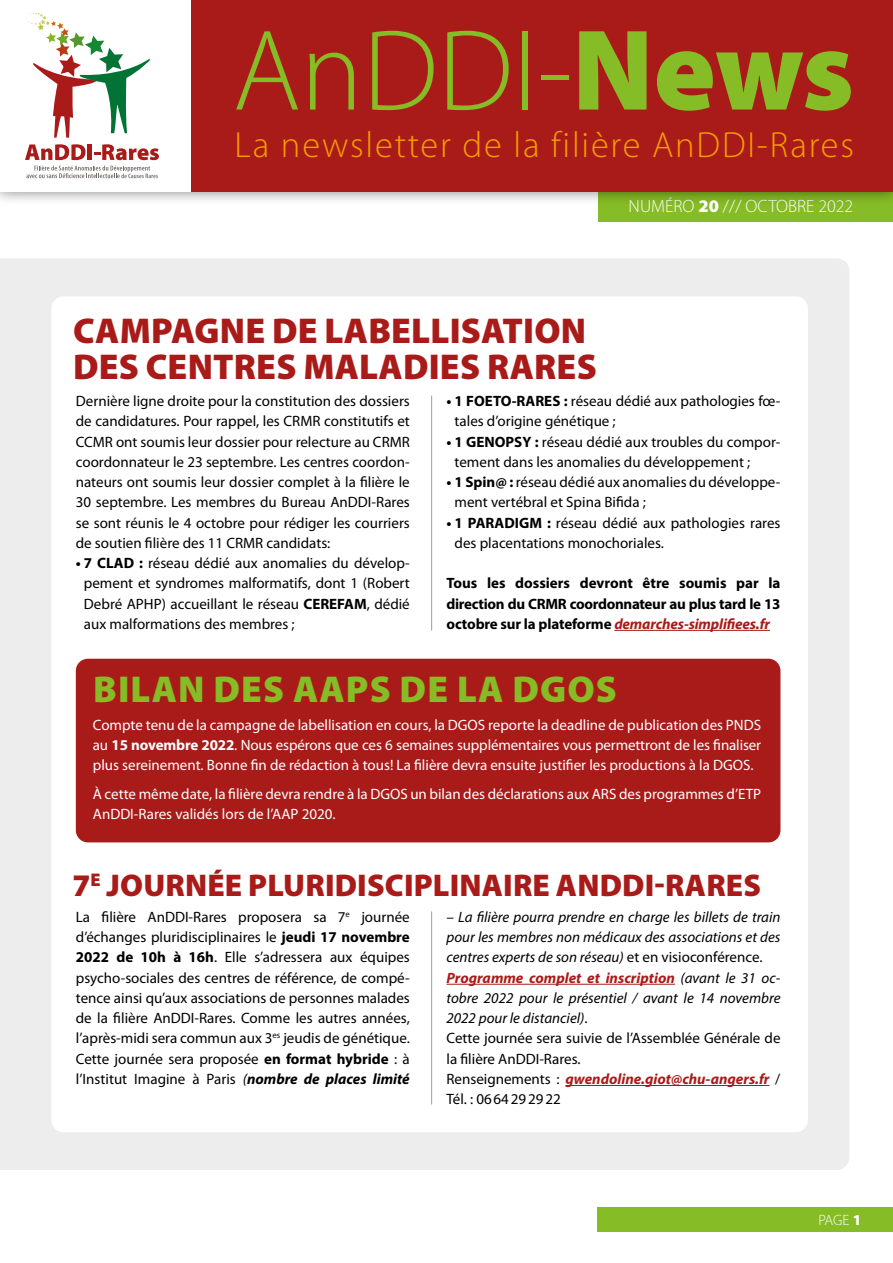
<style>
.page{position:relative;width:893px;height:1263px;background:#fff}
.page>*{position:absolute;margin:0;border:0;box-sizing:border-box;transform-origin:0 0}
.t1{font:300 115.95px "Myriad Pro";color:#86bc25}
.t2{font:900 37.5px "Myriad Pro";letter-spacing:.03em;color:#86bc25}
.t3{font:300 36.45px "Myriad Pro";letter-spacing:.05em;color:#f59c00}
.t4{font:900 36px/36px "Myriad Pro";letter-spacing:.005em;color:#a91b18}
.t5{font:900 31.5px "Myriad Pro";letter-spacing:.005em;color:#a91b18}
.t6{font:300 17.85px "Myriad Pro";color:#fff}
.t7{font:15px/20.2px "Myriad Pro";color:#000}
.t8{font:15px/20.2px "Myriad Pro";color:#fff;text-align:justify}
.t9{font:italic 15px/20.2px "Myriad Pro";color:#000}
.t10{font:700 15px/20.2px "Myriad Pro";letter-spacing:-.02em;color:#000;text-align:justify}
.t11{font:300 15px "Myriad Pro";color:#fff}
.s1{font-weight:900}
.s2{font-weight:700}
.s3{font-style:italic;color:#a91b18}
.s4{font-style:italic}
.s5{font-weight:700;font-style:italic}
.s6{font-style:normal}
.s7{font-weight:700;color:#a91b18}
</style>
<div class="page">
<div style="left:0;top:258px;width:849px;height:912px;background:#eeeded"></div>
<div style="left:597px;top:1208px;width:295px;height:24px;background:#86bc25"></div>
<div style="left:598px;top:187px;width:295px;height:35px;background:#86bc25"></div>
<div style="left:0;top:0;width:893px;height:206px;background:#000;opacity:.5"></div>
<div style="left:0;top:0;width:893px;height:191px;background:#fff"></div>
<div style="left:191px;top:0;width:702px;height:191px;background:#a91b18"></div>
<svg style="left:26px;top:166px;width:132px;height:12px"></svg>
<svg style="left:25px;top:144px;width:61px;height:16px"></svg>
<hr style="left:88px;top:144px;width:4px;height:16px;background:#a91b18">
<svg style="left:94px;top:144px;width:65px;height:16px"></svg>
<svg style="left:25px;top:12px;width:125px;height:126px"></svg>
<div style="left:51px;top:296px;width:757px;height:836px;background:#fff;border-radius:12px"></div>
<div style="left:76px;top:659px;width:704px;height:183px;background:#a91b18;border-radius:12px"></div>
<hr style="left:614px;top:630px;width:156px;height:1px;background:#a91b18">
<hr style="left:446px;top:984px;width:229px;height:1px;background:#a91b18">
<hr style="left:566px;top:1085px;width:203px;height:1px;background:#a91b18">
<hr style="left:431px;top:396px;width:1px;height:235px;background:#9d9d9c">
<hr style="left:431px;top:911px;width:1px;height:193px;background:#9d9d9c">
<h1 class="t1" style="left:233px;top:7px;width:623px">AnDDI-<span class="s1">News</span></h1>
<h3 class="t3" style="left:235px;top:125px;width:621px">La newsletter de la filière AnDDI-Rares</h3>
<p class="t6" style="left:629px;top:197px;width:226px">NUMÉRO <span class="s1">20</span> /// OCTOBRE 2022</p>
<h3 class="t4" style="left:73px;top:313px;width:525px">CAMPAGNE DE LABELLISATION<br>DES CENTRES MALADIES RARES</h3>
<p class="t7" style="left:76px;top:391px;width:336px;text-align:justify">Dernière ligne droite pour la constitution des dossiers de candidatures. Pour rappel, les CRMR constitutifs et CCMR ont soumis leur dossier pour relecture au CRMR coordonnateur le 23 septembre. Les centres coordon&shy;nateurs ont soumis leur dossier complet à la filière le 30 septembre. Les membres du Bureau AnDDI-Rares se sont réunis le 4 octobre pour rédiger les courriers de soutien filière des 11 CRMR candidats:</p>
<p class="t7" style="left:84px;top:553px;width:327px;text-align:justify;text-indent:-8px"><span class="s2">• 7 CLAD :</span> réseau dédié aux anomalies du dévelop&shy;pement et syndromes malformatifs, dont 1 (Robert Debré APHP) accueillant le réseau <span class="s2">CEREFAM</span>, dédié aux malformations des membres ;</p>
<p class="t7" style="left:455px;top:391px;width:327px;text-indent:-8px"><span class="s2">• 1 FOETO-RARES :</span> réseau dédié aux pathologies fœ&shy;tales d’origine génétique ;</p>
<p class="t7" style="left:455px;top:432px;width:327px;text-indent:-8px"><span class="s2">• 1 GENOPSY :</span> réseau dédié aux troubles du compor&shy;tement dans les anomalies du développement ;</p>
<p class="t7" style="left:455px;top:472px;width:327px;text-indent:-8px"><span class="s2">• 1 Spin@ :</span> réseau dédié aux anomalies du développe&shy;ment vertébral et Spina Bifida ;</p>
<p class="t7" style="left:455px;top:513px;width:327px;text-indent:-8px"><span class="s2">• 1 PARADIGM :</span> réseau dédié aux pathologies rares des placentations monochoriales.</p>
<p class="t10" style="left:446px;top:573px;width:336px">Tous les dossiers devront être soumis par la direction du CRMR coordonnateur au plus tard le 13 octobre sur la plateforme <span class="s3">demarches-simplifiees.fr</span></p>
<h2 class="t2" style="left:93px;top:668px;width:525px">BILAN DES AAPS DE LA DGOS</h2>
<p class="t8" style="left:93px;top:715px;width:670px">Compte tenu de la campagne de labellisation en cours, la DGOS reporte la deadline de publication des PNDS au <span class="s2">15 novembre 2022</span>. Nous espérons que ces 6 semaines supplémentaires vous permettront de les finaliser plus sereinement. Bonne fin de rédaction à tous! La filière devra ensuite justifier les productions à la DGOS.</p>
<p class="t8" style="left:93px;top:784px;width:670px">À cette même date, la filière devra rendre à la DGOS un bilan des déclarations aux ARS des programmes d’ETP<br>AnDDI-Rares validés lors de l’AAP 2020.</p>
<h3 class="t5" style="left:73px;top:868px;width:690px">7<sup>E</sup> JOURNÉE PLURIDISCIPLINAIRE ANDDI-RARES</h3>
<p class="t7" style="left:76px;top:907px;width:335px;text-align:justify">La filière AnDDI-Rares proposera sa 7<sup>e</sup> journée d’échanges pluridisciplinaires le <span class="s2">jeudi 17 novembre 2022 de 10h à 16h</span>. Elle s’adressera aux équipes psycho-sociales des centres de référence, de compé&shy;tence ainsi qu’aux associations de personnes malades de la filière AnDDI-Rares. Comme les autres années, l’après-midi sera commun aux 3<sup>es</sup> jeudis de génétique.<br>Cette journée sera proposée <span class="s2">en format hybride</span> : à l’Institut Imagine à Paris <span class="s4">(</span><span class="s5">nombre de places limité</span></p>
<p class="t9" style="left:446px;top:906px;width:336px">– La filière pourra prendre en charge les billets de train pour les membres non médicaux des associations et des centres experts de son réseau) <span class="s6">et en visioconférence.<br></span><span class="s7">Programme complet et inscription</span> (avant le 31 oc&shy;tobre 2022 pour le présentiel / avant le 14 novembre 2022 pour le distanciel)<span class="s6">.<br>Cette journée sera suivie de l’Assemblée Générale de la filière AnDDI-Rares.<br>Renseignements :</span> <span class="s7">gwendoline.giot@chu-angers.fr</span> <span class="s6">/ Tél. : 0664292922</span></p>
<p class="t11" style="left:819px;top:1211px;width:44px">PAGE <span class="s1">1</span></p>
</div>
